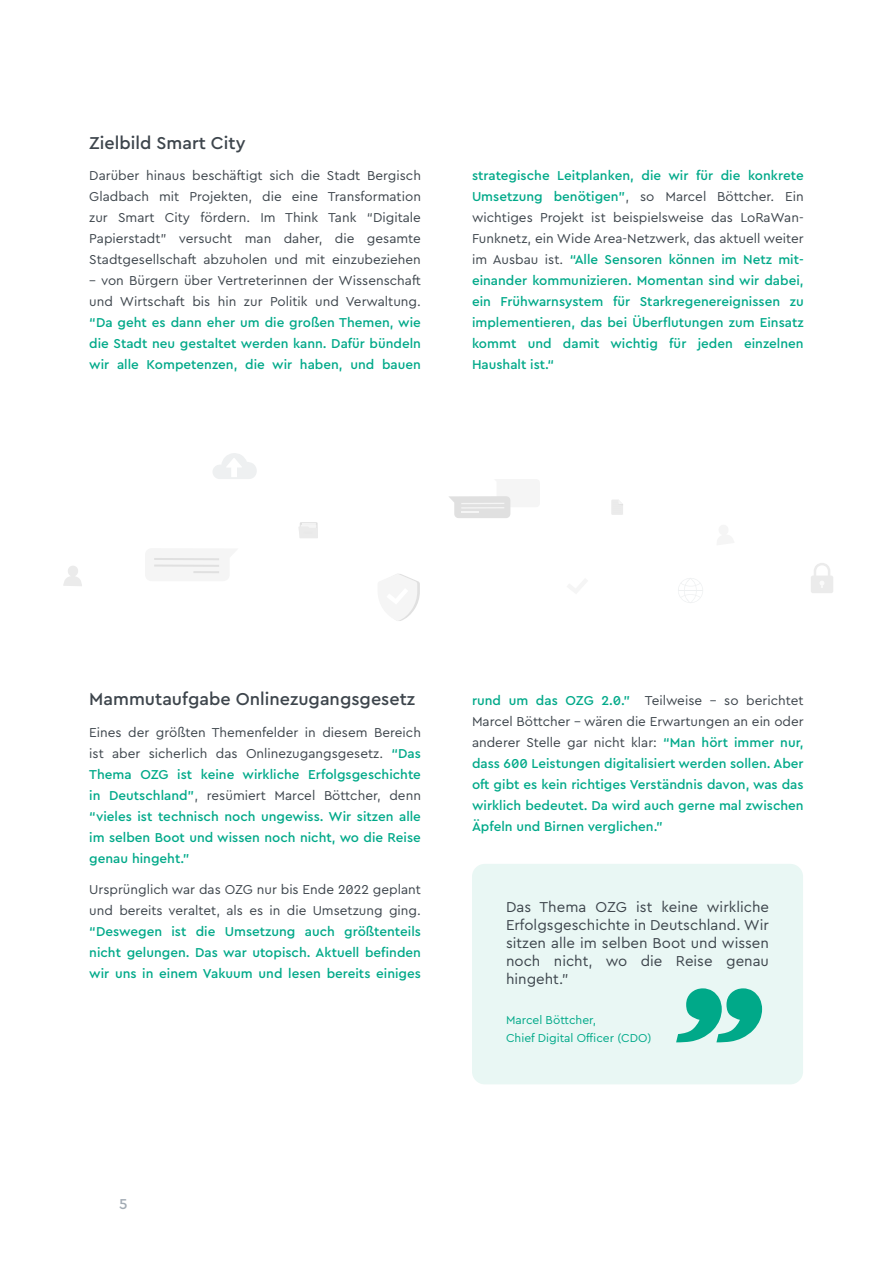
<style>
.page{position:relative;width:893px;height:1263px;background:#fff}
.page>*{position:absolute;margin:0;border:0;box-sizing:border-box;transform-origin:0 0}
.t1{font:500 18px "Cera Pro";color:#3d454c}
.t2{font:15px/18px "Cera Pro";color:#3d454c;text-align:justify}
.t3{font:500 15px "Cera Pro";color:#a2abb4}
.t4{font:500 13.5px/21px "Cera Pro";color:#00a989;text-align:justify}
.t5{font:13.5px/21px "Cera Pro";color:#3d454c}
.t6{font:12px/18px "Cera Pro";color:#00a989}
.s1{font-weight:400;color:#3d454c}
</style>
<div class="page">
<div style="left:472px;top:864px;width:331px;height:220px;background:#e9f7f4;border-radius:13px"></div>
<svg style="left:676px;top:988px;width:86px;height:54px"></svg>
<svg style="left:213px;top:453px;width:44px;height:26px"></svg>
<svg style="left:63px;top:566px;width:19px;height:20px"></svg>
<div style="left:811px;top:575px;width:22px;height:18px;background:#ebebeb;border-radius:2px"></div>
<svg style="left:814px;top:563px;width:16px;height:25px"></svg>
<svg style="left:387px;top:574px;width:33px;height:47px"></svg>
<svg style="left:449px;top:496px;width:62px;height:22px"></svg>
<svg style="left:154px;top:557px;width:66px;height:17px"></svg>
<hr style="left:154px;top:558px;width:65px;height:2px;background:#e0e0e0">
<hr style="left:154px;top:564px;width:65px;height:3px;background:#e0e0e0">
<hr style="left:193px;top:571px;width:26px;height:2px;background:#e0e0e0">
<svg style="left:611px;top:500px;width:12px;height:15px"></svg>
<svg style="left:298px;top:522px;width:20px;height:16px"></svg>
<svg style="left:678px;top:578px;width:25px;height:25px"></svg>
<h1 class="t1" style="left:89px;top:133px;width:158px">Zielbild Smart City</h1>
<p class="t5" style="left:89px;top:165px;width:333px;text-align:justify">Darüber hinaus beschäftigt sich die Stadt Bergisch Gladbach mit Projekten, die eine Transformation zur Smart City fördern. Im Think Tank “Digitale Papierstadt” versucht man daher, die gesamte Stadtgesellschaft abzuholen und mit einzubeziehen</p>
<p class="t5" style="left:89px;top:270px;width:333px">– von Bürgern über Vertreterinnen der Wissenschaft und Wirtschaft bis hin zur Politik und Verwaltung.</p>
<p class="t4" style="left:89px;top:312px;width:333px">“Da geht es dann eher um die großen Themen, wie die Stadt neu gestaltet werden kann. Dafür bündeln wir alle Kompetenzen, die wir haben, und bauen</p>
<p class="t4" style="left:472px;top:165px;width:333px">strategische Leitplanken, die wir für die konkrete Umsetzung benötigen”<span class="s1">, so Marcel Böttcher. Ein wichtiges Projekt ist beispielsweise das LoRaWan-Funknetz, ein Wide Area-Netzwerk, das aktuell weiter im Ausbau ist.</span> “Alle Sensoren können im Netz mit&shy;einander kommunizieren. Momentan sind wir dabei, ein Frühwarnsystem für Starkregenereignissen zu implementieren, das bei Überflutungen zum Einsatz kommt und damit wichtig für jeden einzelnen Haushalt ist.“</p>
<h1 class="t1" style="left:89px;top:689px;width:327px">Mammutaufgabe Onlinezugangsgesetz</h1>
<p class="t4" style="left:472px;top:690px;width:333px">rund um das OZG 2.0.” <span class="s1">Teilweise – so berichtet Marcel Böttcher – wären die Erwartungen an ein oder anderer Stelle gar nicht klar:</span> “Man hört immer nur, dass 600 Leistungen digitalisiert werden sollen. Aber oft gibt es kein richtiges Verständnis davon, was das wirklich bedeutet. Da wird auch gerne mal zwischen Äpfeln und Birnen verglichen.”</p>
<p class="t4" style="left:89px;top:722px;width:333px"><span class="s1">Eines der größten Themenfelder in diesem Bereich ist aber sicherlich das Onlinezugangsgesetz.</span> “Das Thema OZG ist keine wirkliche Erfolgsgeschichte in Deutschland”<span class="s1">, resümiert Marcel Böttcher, denn </span>“vieles ist technisch noch ungewiss. Wir sitzen alle im selben Boot und wissen noch nicht, wo die Reise genau hingeht.”</p>
<p class="t5" style="left:89px;top:879px;width:333px">Ursprünglich war das OZG nur bis Ende 2022 geplant und bereits veraltet, als es in die Umsetzung ging.</p>
<p class="t4" style="left:89px;top:921px;width:333px">“Deswegen ist die Umsetzung auch größtenteils nicht gelungen. Das war utopisch. Aktuell befinden wir uns in einem Vakuum und lesen bereits einiges</p>
<p class="t2" style="left:506px;top:897px;width:265px">Das Thema OZG ist keine wirkliche Erfolgsgeschichte in Deutschland. Wir sitzen alle im selben Boot und wissen noch nicht, wo die Reise genau hingeht.”</p>
<p class="t6" style="left:506px;top:1011px;width:147px">Marcel Böttcher,<br>Chief Digital Officer (CDO)</p>
<p class="t3" style="left:119px;top:1196px;width:10px">5</p>
</div>
